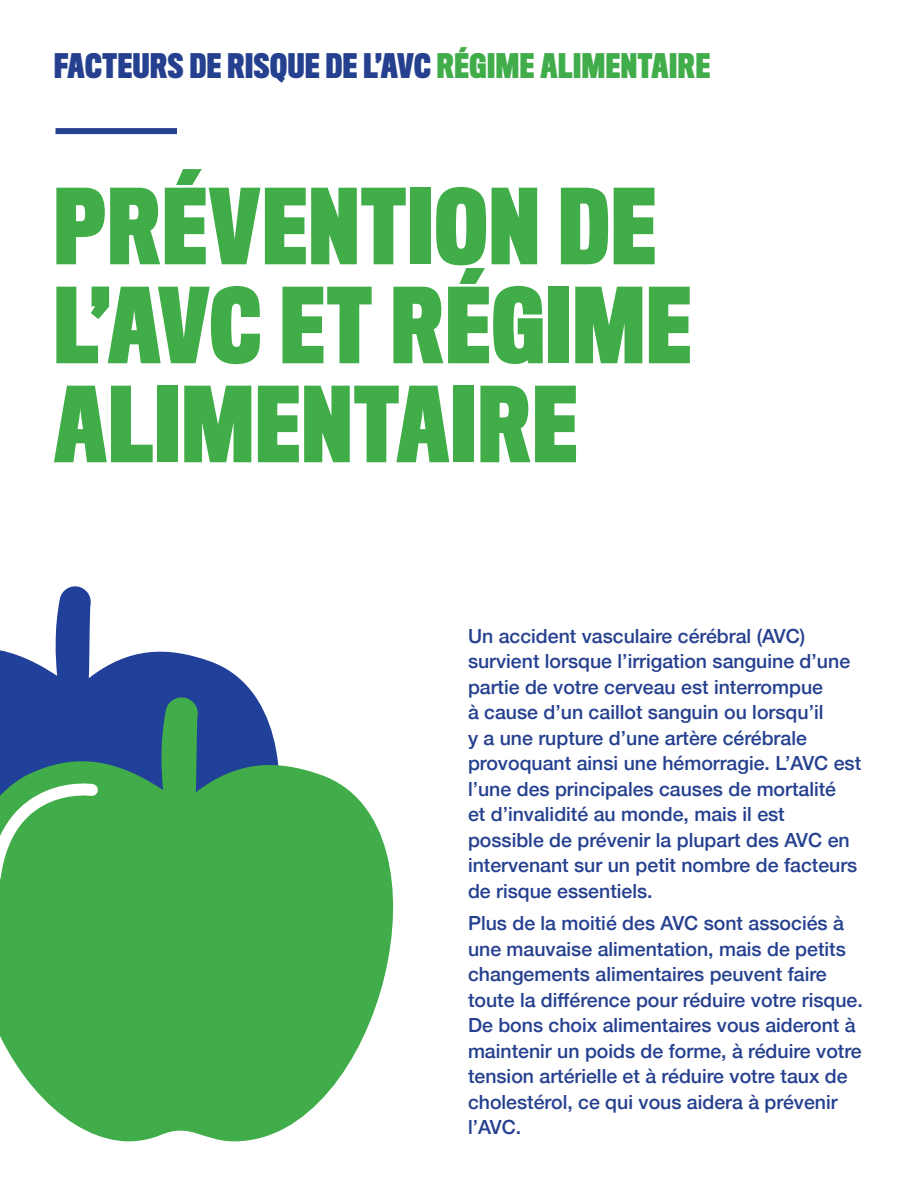
<style>
.page{position:relative;width:918px;height:1188px;background:#fff}
.page>*{position:absolute;margin:0;border:0;box-sizing:border-box;transform-origin:0 0}
.t1{font:700 96px/99px "Titling Gothic FB Comp";letter-spacing:.02em;color:#41ad49}
.t2{font:700 31.2px "Titling Gothic FB Comp";letter-spacing:.02em;color:#25408f}
.t3{font:500 19.5px/25.5px "Helvetica Neue";color:#25408f}
.s1{color:#40ad4a}
</style>
<div class="page">
<svg style="left:0;top:586px;width:255px;height:110px"></svg>
<div style="left:56px;top:128px;width:121px;height:6px;background:#25408f"></div>
<svg style="left:0;top:696px;width:394px;height:445px;fill:#40ad4a"></svg>
<svg style="left:0;top:778px;width:104px;height:112px;background:#58b663"></svg>
<h2 class="t2" style="left:54px;top:48px;width:658px">FACTEURS DE RISQUE DE L’AVC <span class="s1">RÉGIME ALIMENTAIRE</span></h2>
<h1 class="t1" style="left:54px;top:180px;width:638px">PRÉVENTION DE<br>L’AVC ET RÉGIME<br>ALIMENTAIRE</h1>
<p class="t3" style="left:468px;top:623px;width:395px">Un accident vasculaire cérébral (AVC) survient lorsque l’irrigation sanguine d’une partie de votre cerveau est interrompue<br>à cause d’un caillot sanguin ou lorsqu’il<br>y a une rupture d’une artère cérébrale provoquant ainsi une hémorragie. L’AVC est l’une des principales causes de mortalité<br>et d’invalidité au monde, mais il est possible de prévenir la plupart des AVC en intervenant sur un petit nombre de facteurs de risque essentiels.</p>
<p class="t3" style="left:468px;top:910px;width:396px">Plus de la moitié des AVC sont associés à une mauvaise alimentation, mais de petits changements alimentaires peuvent faire toute la différence pour réduire votre risque.<br>De bons choix alimentaires vous aideront à maintenir un poids de forme, à réduire votre tension artérielle et à réduire votre taux de cholestérol, ce qui vous aidera à prévenir l’AVC.</p>
</div>
